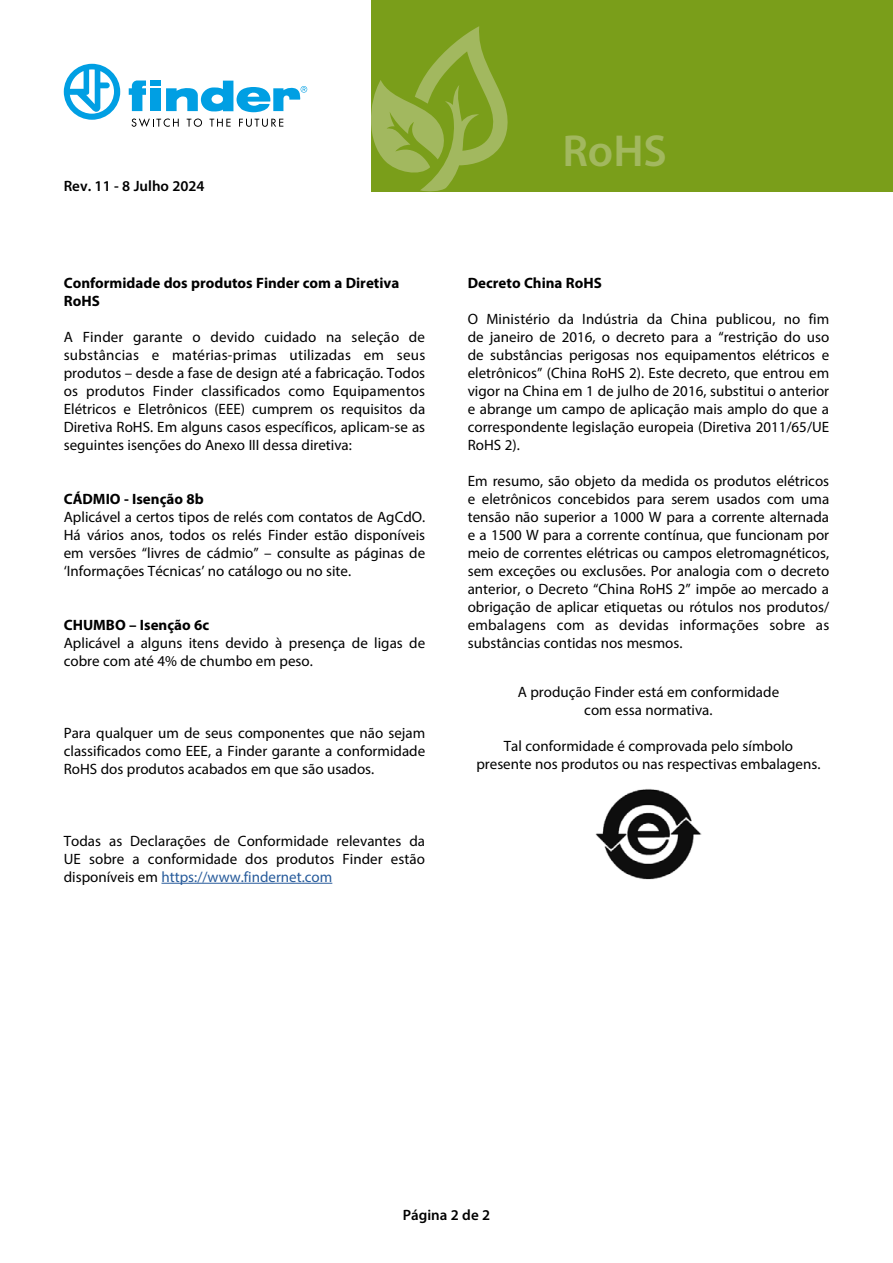
<style>
.page{position:relative;width:893px;height:1263px;background:#fff}
.page>*{position:absolute;margin:0;border:0;box-sizing:border-box;transform-origin:0 0}
.t1{font:600 45px "Myriad Pro";color:#a2b85f}
.t2{font:15px/18px "Myriad Pro";color:#000;text-align:justify}
.t3{font:700 15px/18px "Myriad Pro";color:#000}
.t4{font:600 15px "Myriad Pro";color:#000}
.s1{color:#275b9b}
</style>
<div class="page">
<div style="left:371px;top:0;width:522px;height:191px;background:#7a9e1a"></div>
<svg style="left:64px;top:64px;width:56px;height:56px"></svg>
<svg style="left:166px;top:81px;width:141px;height:31px"></svg>
<svg style="left:129px;top:80px;width:17px;height:31px"></svg>
<div style="left:150px;top:88px;width:11px;height:23px;background:#009fe3"></div>
<div style="left:150px;top:80px;width:11px;height:6px;background:#009fe3"></div>
<svg style="left:132px;top:119px;width:47px;height:8px"></svg>
<svg style="left:187px;top:119px;width:15px;height:8px"></svg>
<svg style="left:210px;top:119px;width:21px;height:8px"></svg>
<svg style="left:239px;top:119px;width:44px;height:8px"></svg>
<svg style="left:371px;top:26px;width:139px;height:166px"></svg>
<hr style="left:161px;top:883px;width:171px;height:1px;background:#275b9b">
<img style="left:596px;top:789px;width:105px;height:91px">
<p class="t4" style="left:64px;top:177px;width:142px">Rev. 11 - 8 Julho 2024</p>
<p class="t3" style="left:64px;top:273px;width:337px">Conformidade dos produtos Finder com a Diretiva<br>RoHS</p>
<p class="t2" style="left:64px;top:327px;width:363px">A Finder garante o devido cuidado na seleção de substâncias e matérias-primas utilizadas em seus produtos – desde a fase de design até a fabricação. Todos os produtos Finder classificados como Equipamentos Elétricos e Eletrônicos (EEE) cumprem os requisitos da Diretiva RoHS. Em alguns casos específicos, aplicam-se as seguintes isenções do Anexo III dessa diretiva:</p>
<p class="t3" style="left:64px;top:489px;width:141px">CÁDMIO - Isenção 8b</p>
<p class="t2" style="left:64px;top:507px;width:363px">Aplicável a certos tipos de relés com contatos de AgCdO.<br>Há vários anos, todos os relés Finder estão disponíveis em versões “livres de cádmio” – consulte as páginas de ‘Informações Técnicas’ no catálogo ou no site.</p>
<p class="t3" style="left:64px;top:615px;width:147px">CHUMBO – Isenção 6c</p>
<p class="t2" style="left:64px;top:633px;width:363px">Aplicável a alguns itens devido à presença de ligas de cobre com até 4% de chumbo em peso.</p>
<p class="t2" style="left:64px;top:723px;width:363px">Para qualquer um de seus componentes que não sejam classificados como EEE, a Finder garante a conformidade RoHS dos produtos acabados em que são usados.</p>
<p class="t2" style="left:64px;top:831px;width:363px">Todas as Declarações de Conformidade relevantes da UE sobre a conformidade dos produtos Finder estão disponíveis em <span class="s1">https://www.findernet.com</span></p>
<h1 class="t1" style="left:562px;top:122px;width:106px">RoHS</h1>
<p class="t3" style="left:468px;top:273px;width:136px">Decreto China RoHS</p>
<p class="t2" style="left:468px;top:309px;width:363px">O Ministério da Indústria da China publicou, no fim de janeiro de 2016, o decreto para a “restrição do uso de substâncias perigosas nos equipamentos elétricos e eletrônicos” (China RoHS 2). Este decreto, que entrou em vigor na China em 1 de julho de 2016, substitui o anterior e abrange um campo de aplicação mais amplo do que a correspondente legislação europeia (Diretiva 2011/65/UE RoHS 2).</p>
<p class="t2" style="left:468px;top:471px;width:363px">Em resumo, são objeto da medida os produtos elétricos e eletrônicos concebidos para serem usados com uma tensão não superior a 1000 W para a corrente alternada e a 1500 W para a corrente contínua, que funcionam por meio de correntes elétricas ou campos eletromagnéticos, sem exceções ou exclusões. Por analogia com o decreto anterior, o Decreto “China RoHS 2” impõe ao mercado a obrigação de aplicar etiquetas ou rótulos nos produtos/ embalagens com as devidas informações sobre as substâncias contidas nos mesmos.</p>
<p class="t2" style="left:518px;top:683px;width:263px;text-align:center">A produção Finder está em conformidade com essa normativa.</p>
<p class="t2" style="left:476px;top:737px;width:346px;text-align:center">Tal conformidade é comprovada pelo símbolo presente nos produtos ou nas respectivas embalagens.</p>
<p class="t4" style="left:403px;top:1206px;width:89px">Página 2 de 2</p>
</div>
